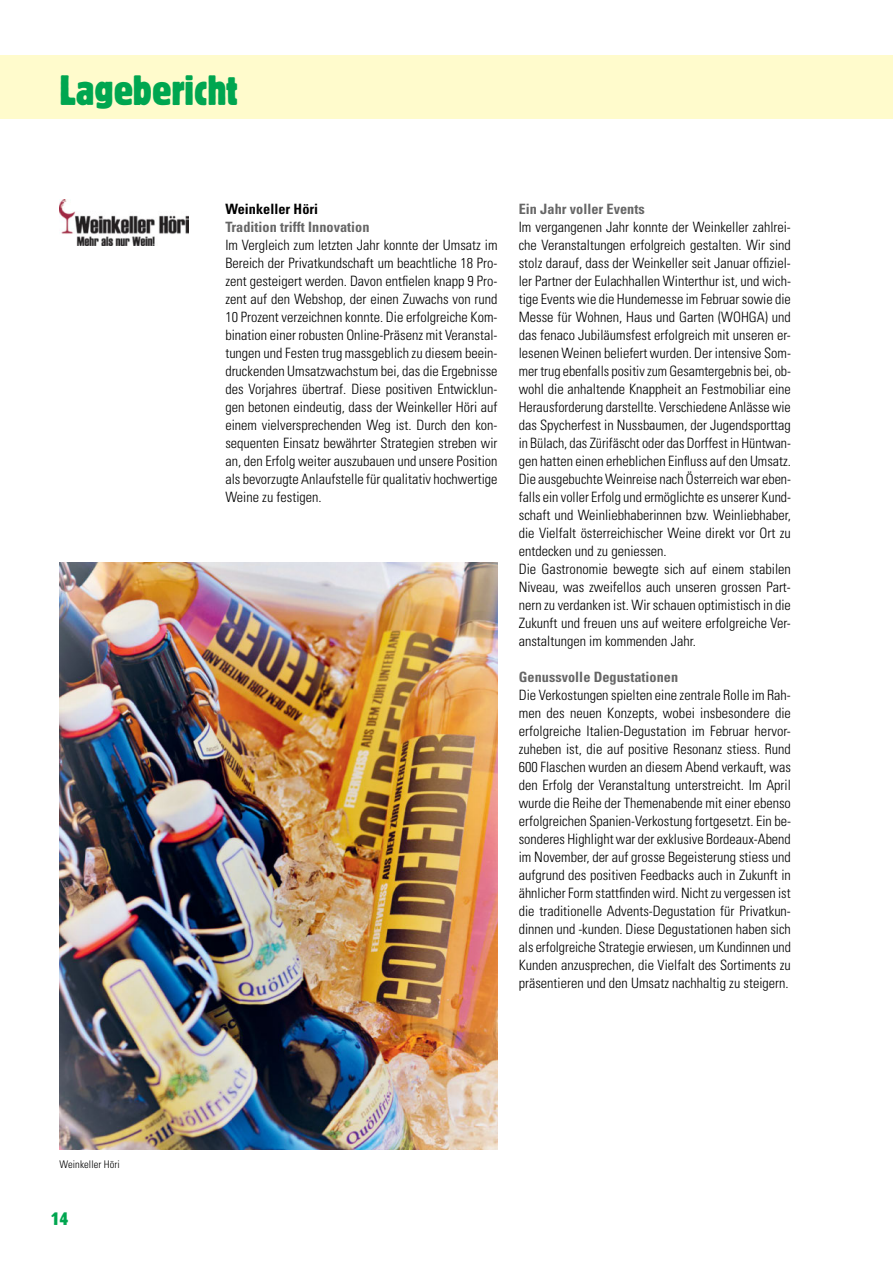
<style>
.page{position:relative;width:893px;height:1263px;background:#fff}
.page>*{position:absolute;margin:0;border:0;box-sizing:border-box;transform-origin:0 0}
.t1{font:condensed 42px "Block Pro";color:#00a650}
.t2{font:condensed 18px "Block Pro";color:#00a650}
.t3{font:300 condensed 14.25px/18px "Univers LT Std";color:#000;text-align:justify}
.t4{font:700 condensed 14.25px "Univers LT Std";letter-spacing:.005em;color:#666}
.t5{font:700 condensed 14.25px "Univers LT Std";letter-spacing:.005em;color:#000}
.t6{font:300 condensed 10.5px "Univers LT Std";letter-spacing:.005em;color:#000}
</style>
<div class="page">
<img style="left:60px;top:563px;width:437px;height:587px">
<div style="left:0;top:55px;width:893px;height:64px;background:#fffbcc"></div>
<img style="left:59px;top:199px;width:129px;height:46px">
<h1 class="t1" style="left:60px;top:63px;width:180px">Lagebericht</h1>
<p class="t5" style="left:225px;top:200px;width:94px">Weinkeller Höri</p>
<p class="t4" style="left:225px;top:218px;width:146px">Tradition trifft Innovation</p>
<p class="t3" style="left:225px;top:236px;width:274px">Im Vergleich zum letzten Jahr konnte der Umsatz im Bereich der Privatkundschaft um beachtliche 18 Pro&shy;zent gesteigert werden. Davon entfielen knapp 9 Pro&shy;zent auf den Webshop, der einen Zuwachs von rund 10 Prozent verzeichnen konnte. Die erfolgreiche Kom&shy;bination einer robusten Online-Präsenz mit Veranstal&shy;tungen und Festen trug massgeblich zu diesem beein&shy;druckenden Umsatzwachstum bei, das die Ergebnisse des Vorjahres übertraf. Diese positiven Entwicklun&shy;gen betonen eindeutig, dass der Weinkeller Höri auf einem vielversprechenden Weg ist. Durch den kon&shy;sequenten Einsatz bewährter Strategien streben wir an, den Erfolg weiter auszubauen und unsere Position als bevorzugte Anlaufstelle für qualitativ hochwertige Weine zu festigen.</p>
<p class="t4" style="left:519px;top:200px;width:127px">Ein Jahr voller Events</p>
<p class="t3" style="left:519px;top:218px;width:274px;text-align:left">Im vergangenen Jahr konnte der Weinkeller zahlrei&shy;che Veranstaltungen erfolgreich gestalten. Wir sind stolz darauf, dass der Weinkeller seit Januar offiziel&shy;ler Partner der Eulachhallen Winterthur ist, und wich&shy;tige Events wie die Hundemesse im Februar sowie die Messe für Wohnen, Haus und Garten (WOHGA) und das fenaco Jubiläumsfest erfolgreich mit unseren er&shy;lesenen Weinen beliefert wurden. Der intensive Som&shy;mer trug ebenfalls positiv zum Gesamtergebnis bei, ob&shy;wohl die anhaltende Knappheit an Festmobiliar eine Herausforderung darstellte. Verschiedene Anlässe wie das Spycherfest in Nussbaumen, der Jugendsporttag in Bülach, das Zürifäscht oder das Dorffest in Hüntwan&shy;gen hatten einen erheblichen Einfluss auf den Umsatz.<br>Die ausgebuchte Weinreise nach Österreich war eben&shy;falls ein voller Erfolg und ermöglichte es unserer Kund&shy;schaft und Weinliebhaberinnen bzw. Weinliebhaber, die Vielfalt österreichischer Weine direkt vor Ort zu entdecken und zu geniessen.<br>Die Gastronomie bewegte sich auf einem stabilen Niveau, was zweifellos auch unseren grossen Part&shy;nern zu verdanken ist. Wir schauen optimistisch in die Zukunft und freuen uns auf weitere erfolgreiche Ver&shy;anstaltungen im kommenden Jahr.</p>
<p class="t4" style="left:519px;top:668px;width:161px">Genussvolle Degustationen</p>
<p class="t3" style="left:519px;top:686px;width:274px">Die Verkostungen spielten eine zentrale Rolle im Rah&shy;men des neuen Konzepts, wobei insbesondere die erfolgreiche Italien-Degustation im Februar hervor&shy;zuheben ist, die auf positive Resonanz stiess. Rund 600 Flaschen wurden an diesem Abend verkauft, was den Erfolg der Veranstaltung unterstreicht. Im April wurde die Reihe der Themenabende mit einer ebenso erfolgreichen Spanien-Verkostung fortgesetzt. Ein be&shy;sonderes Highlight war der exklusive Bordeaux-Abend im November, der auf grosse Begeisterung stiess und aufgrund des positiven Feedbacks auch in Zukunft in ähnlicher Form stattfinden wird. Nicht zu vergessen ist die traditionelle Advents-Degustation für Privatkun&shy;dinnen und -kunden. Diese Degustationen haben sich als erfolgreiche Strategie erwiesen, um Kundinnen und Kunden anzusprechen, die Vielfalt des Sortiments zu präsentieren und den Umsatz nachhaltig zu steigern.</p>
<p class="t6" style="left:60px;top:1158px;width:62px">Weinkeller Höri</p>
<p class="t2" style="left:51px;top:1207px;width:19px">14</p>
</div>
